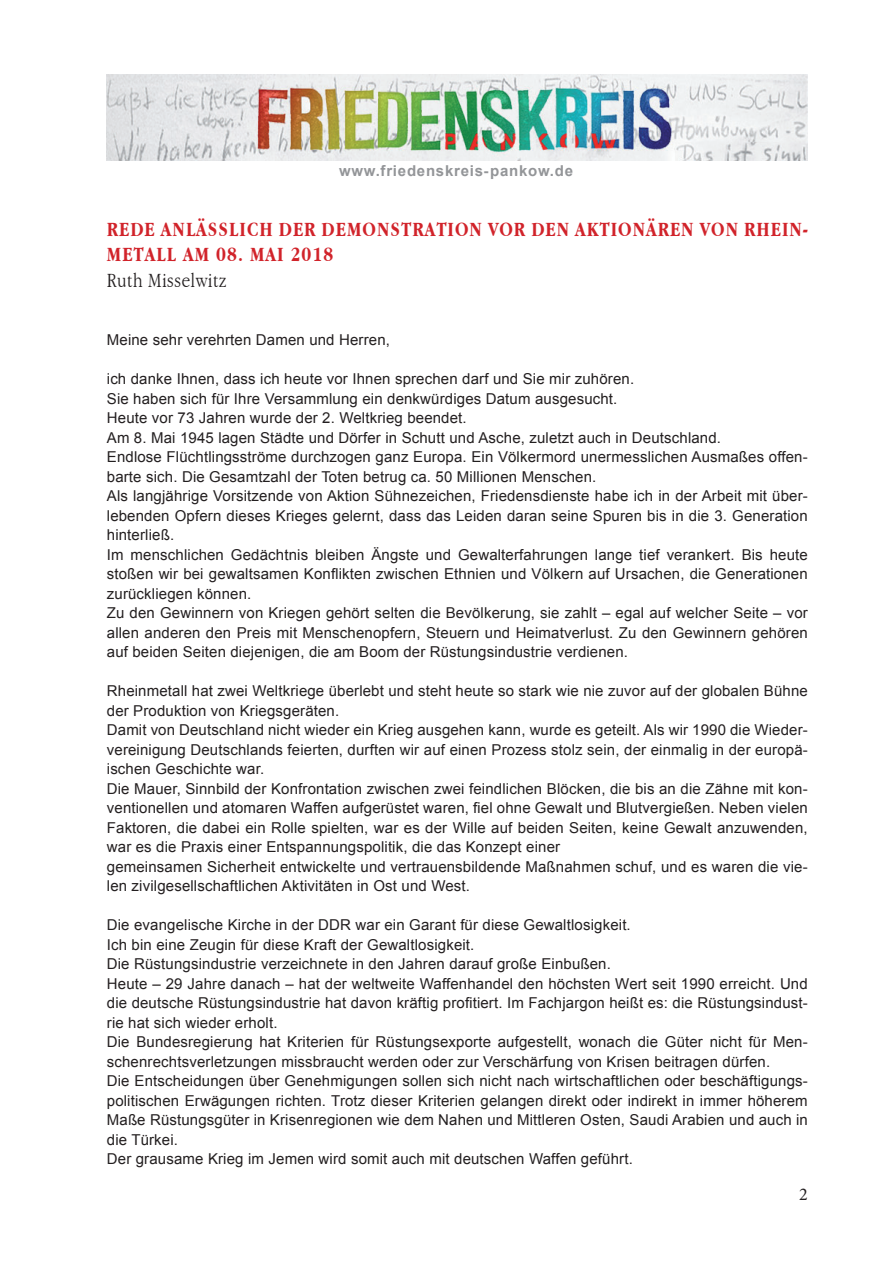
<style>
.page{position:relative;width:893px;height:1263px;background:#fff}
.page>*{position:absolute;margin:0;border:0;box-sizing:border-box;transform-origin:0 0}
.t1{font:700 condensed 21px/25.2px "Garamond";letter-spacing:.05em;color:#d1232a}
.t2{font:300 condensed 21px "Garamond";letter-spacing:.03em;color:#231f20}
.t3{font:18px "Minion Pro";color:#231f20}
.t4{font:15px/19.5px "Arial";letter-spacing:.01em;color:#231f20}
.t5{font:700 15px "Arial";letter-spacing:.05em;color:#939598}
</style>
<div class="page">
<img style="left:107px;top:74px;width:700px;height:87px">
<p class="t5" style="left:339px;top:161px;width:236px">www.friedenskreis-pankow.de</p>
<h1 class="t1" style="left:107px;top:217px;width:703px">REDE ANLÄSSLICH DER DEMONSTRATION VOR DEN AKTIONÄREN VON RHEIN-<br>METALL AM 08. MAI 2018</h1>
<h1 class="t2" style="left:107px;top:268px;width:121px">Ruth Misselwitz</h1>
<p class="t4" style="left:107px;top:330px;width:285px">Meine sehr verehrten Damen und Herren,</p>
<p class="t4" style="left:107px;top:369px;width:702px">ich danke Ihnen, dass ich heute vor Ihnen sprechen darf und Sie mir zuhören.<br>Sie haben sich für Ihre Versammlung ein denkwürdiges Datum ausgesucht.<br>Heute vor 73 Jahren wurde der 2. Weltkrieg beendet.<br>Am 8. Mai 1945 lagen Städte und Dörfer in Schutt und Asche, zuletzt auch in Deutschland.<br>Endlose Flüchtlingsströme durchzogen ganz Europa. Ein Völkermord unermesslichen Ausmaßes offen&shy;barte sich. Die Gesamtzahl der Toten betrug ca. 50 Millionen Menschen.<br>Als langjährige Vorsitzende von Aktion Sühnezeichen, Friedensdienste habe ich in der Arbeit mit über&shy;lebenden Opfern dieses Krieges gelernt, dass das Leiden daran seine Spuren bis in die 3. Generation hinterließ.<br>Im menschlichen Gedächtnis bleiben Ängste und Gewalterfahrungen lange tief verankert. Bis heute stoßen wir bei gewaltsamen Konflikten zwischen Ethnien und Völkern auf Ursachen, die Generationen zurückliegen können.<br>Zu den Gewinnern von Kriegen gehört selten die Bevölkerung, sie zahlt – egal auf welcher Seite – vor allen anderen den Preis mit Menschenopfern, Steuern und Heimatverlust. Zu den Gewinnern gehören auf beiden Seiten diejenigen, die am Boom der Rüstungsindustrie verdienen.</p>
<p class="t4" style="left:107px;top:681px;width:702px">Rheinmetall hat zwei Weltkriege überlebt und steht heute so stark wie nie zuvor auf der globalen Bühne der Produktion von Kriegsgeräten.<br>Damit von Deutschland nicht wieder ein Krieg ausgehen kann, wurde es geteilt. Als wir 1990 die Wieder&shy;vereinigung Deutschlands feierten, durften wir auf einen Prozess stolz sein, der einmalig in der europä&shy;ischen Geschichte war.<br>Die Mauer, Sinnbild der Konfrontation zwischen zwei feindlichen Blöcken, die bis an die Zähne mit kon&shy;ventionellen und atomaren Waffen aufgerüstet waren, fiel ohne Gewalt und Blutvergießen. Neben vielen Faktoren, die dabei ein Rolle spielten, war es der Wille auf beiden Seiten, keine Gewalt anzuwenden, war es die Praxis einer Entspannungspolitik, die das Konzept einer<br>gemeinsamen Sicherheit entwickelte und vertrauensbildende Maßnahmen schuf, und es waren die vie&shy;len zivilgesellschaftlichen Aktivitäten in Ost und West.</p>
<p class="t4" style="left:107px;top:915px;width:702px">Die evangelische Kirche in der DDR war ein Garant für diese Gewaltlosigkeit.<br>Ich bin eine Zeugin für diese Kraft der Gewaltlosigkeit.<br>Die Rüstungsindustrie verzeichnete in den Jahren darauf große Einbußen.<br>Heute – 29 Jahre danach – hat der weltweite Waffenhandel den höchsten Wert seit 1990 erreicht. Und die deutsche Rüstungsindustrie hat davon kräftig profitiert. Im Fachjargon heißt es: die Rüstungsindust&shy;rie hat sich wieder erholt.<br>Die Bundesregierung hat Kriterien für Rüstungsexporte aufgestellt, wonach die Güter nicht für Men&shy;schenrechtsverletzungen missbraucht werden oder zur Verschärfung von Krisen beitragen dürfen.<br>Die Entscheidungen über Genehmigungen sollen sich nicht nach wirtschaftlichen oder beschäftigungs&shy;politischen Erwägungen richten. Trotz dieser Kriterien gelangen direkt oder indirekt in immer höherem Maße Rüstungsgüter in Krisenregionen wie dem Nahen und Mittleren Osten, Saudi Arabien und auch in die Türkei.<br>Der grausame Krieg im Jemen wird somit auch mit deutschen Waffen geführt.</p>
<p class="t3" style="left:799px;top:1182px;width:10px">2</p>
</div>
